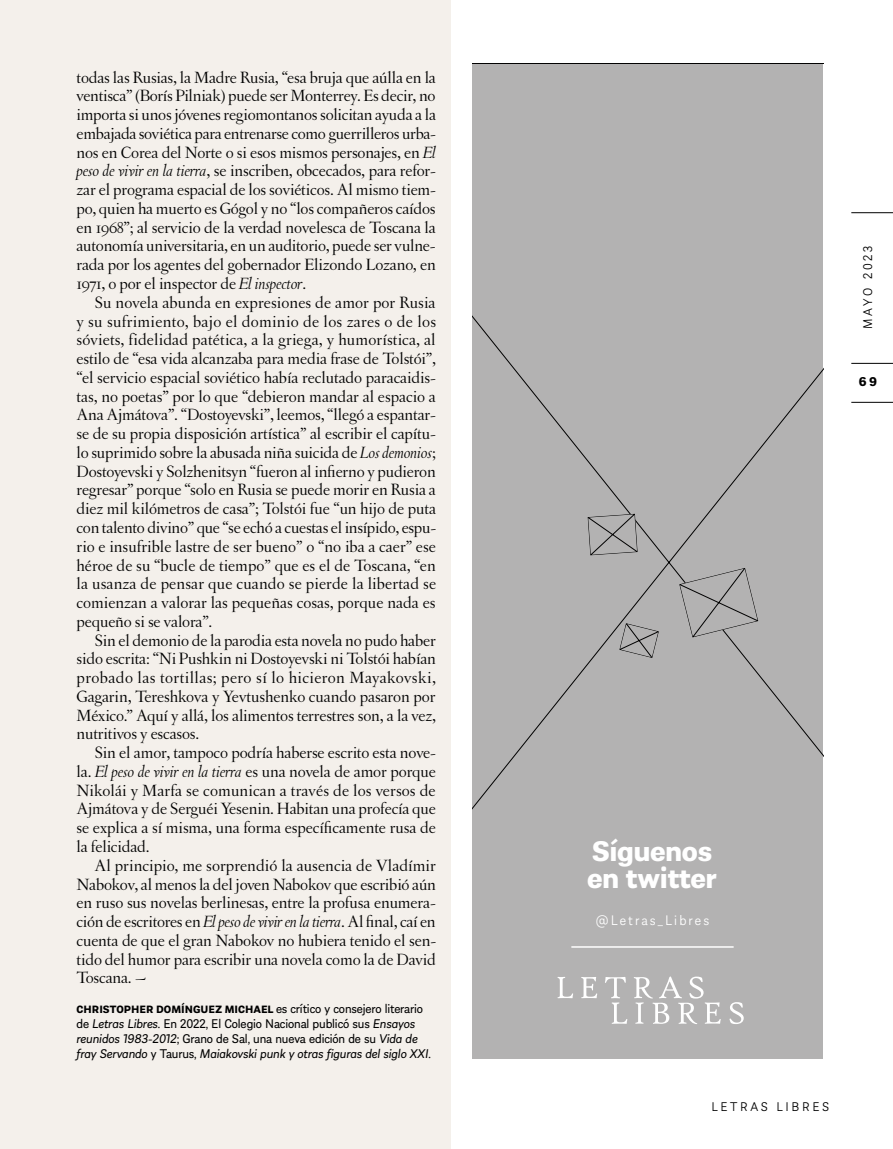
<style>
.page{position:relative;width:893px;height:1149px;background:#fff}
.page>*{position:absolute;margin:0;border:0;box-sizing:border-box;transform-origin:0 0}
.t1{font:700 30px/27px "Almanach";letter-spacing:-.015em;color:#fff}
.t2{font:17.25px/18.8px "Letras Oldstyle";letter-spacing:-.01em;color:#000;text-align:justify}
.t3{font:300 14.85px "Almanach";letter-spacing:.145em;color:#fff}
.t4{font:13.5px/15px "Almanach";letter-spacing:-.01em;color:#000}
.t5{font:300 13.5px "Almanach";letter-spacing:.2em;color:#000}
.t6{font:700 13.5px "Almanach";color:#000}
.s1{font-style:italic}
.s2{font-weight:700;font-size:11.25px}
</style>
<div class="page">
<div style="left:0;top:0;width:451px;height:1148px;background:#f4f0eb"></div>
<hr style="left:851px;top:212px;width:42px;height:1px;background:#000">
<hr style="left:851px;top:402px;width:42px;height:1px;background:#000">
<hr style="left:851px;top:363px;width:42px;height:1px;background:#000">
<div style="left:472px;top:63px;width:351px;height:995px;background:#b3b2b2"></div>
<svg style="left:679px;top:567px;width:79px;height:70px;background:#a8a7a7"></svg>
<svg style="left:619px;top:623px;width:40px;height:34px"></svg>
<svg style="left:588px;top:513px;width:50px;height:42px;background:#a1a0a0"></svg>
<svg style="left:557px;top:976px;width:187px;height:47px;background:#bebdbd"></svg>
<hr style="left:571px;top:945px;width:163px;height:2px;background:#fff">
<p class="t2" style="left:77px;top:68px;width:361px">todas las Rusias, la Madre Rusia, “esa bruja que aúlla en la ventisca” (Borís Pilniak) puede ser Monterrey. Es decir, no importa si unos jóvenes regiomontanos solicitan ayuda a la embajada soviética para entrenarse como guerrilleros urba&shy;nos en Corea del Norte o si esos mismos personajes, en <span class="s1">El peso de vivir en la tierra</span>, se inscriben, obcecados, para refor&shy;zar el programa espacial de los soviéticos. Al mismo tiem&shy;po, quien ha muerto es Gógol y no “los compañeros caídos en 1968”; al servicio de la verdad novelesca de Toscana la autonomía universitaria, en un auditorio, puede ser vulne&shy;rada por los agentes del gobernador Elizondo Lozano, en 1971, o por el inspector de <span class="s1">El inspector</span>.</p>
<p class="t2" style="left:77px;top:293px;width:361px;text-indent:18px">Su novela abunda en expresiones de amor por Rusia y su sufrimiento, bajo el dominio de los zares o de los sóviets, fidelidad patética, a la griega, y humorística, al estilo de “esa vida alcanzaba para media frase de Tolstói”, “el servicio espacial soviético había reclutado paracaidis&shy;tas, no poetas” por lo que “debieron mandar al espacio a Ana Ajmátova”. “Dostoyevski”, leemos, “llegó a espantar&shy;se de su propia disposición artística” al escribir el capítu&shy;lo suprimido sobre la abusada niña suicida de <span class="s1">Los demonios</span>; Dostoyevski y Solzhenitsyn “fueron al infierno y pudieron regresar” porque “solo en Rusia se puede morir en Rusia a diez mil kilómetros de casa”; Tolstói fue “un hijo de puta con talento divino” que “se echó a cuestas el insípido, espu&shy;rio e insufrible lastre de ser bueno” o “no iba a caer” ese héroe de su “bucle de tiempo” que es el de Toscana, “en la usanza de pensar que cuando se pierde la libertad se comienzan a valorar las pequeñas cosas, porque nada es pequeño si se valora”.</p>
<p class="t2" style="left:77px;top:630px;width:361px;text-indent:18px">Sin el demonio de la parodia esta novela no pudo haber sido escrita: “Ni Pushkin ni Dostoyevski ni Tolstói habían probado las tortillas; pero sí lo hicieron Mayakovski, Gagarin, Tereshkova y Yevtushenko cuando pasaron por México.” Aquí y allá, los alimentos terrestres son, a la vez, nutritivos y escasos.</p>
<p class="t2" style="left:77px;top:743px;width:361px;text-indent:18px">Sin el amor, tampoco podría haberse escrito esta nove&shy;la. <span class="s1">El peso de vivir en la tierra</span> es una novela de amor porque Nikolái y Marfa se comunican a través de los versos de Ajmátova y de Serguéi Yesenin. Habitan una profecía que se explica a sí misma, una forma específicamente rusa de la felicidad.</p>
<p class="t2" style="left:77px;top:855px;width:361px;text-indent:18px">Al principio, me sorprendió la ausencia de Vladímir Nabokov, al menos la del joven Nabokov que escribió aún en ruso sus novelas berlinesas, entre la profusa enumera&shy;ción de escritores en <span class="s1">El peso de vivir en la tierra</span>. Al final, caí en cuenta de que el gran Nabokov no hubiera tenido el sen&shy;tido del humor para escribir una novela como la de David Toscana. ~</p>
<p class="t4" style="left:77px;top:1000px;width:356px"><span class="s2">CHRISTOPHER DOMÍNGUEZ MICHAEL</span> es crítico y consejero literario de <span class="s1">Letras Libres</span>. En 2022, El Colegio Nacional publicó sus <span class="s1">Ensayos reunidos 1983-2012</span>; Grano de Sal, una nueva edición de su <span class="s1">Vida de fray Servando</span> y Taurus, <span class="s1">Maiakovski punk y otras figuras del siglo XXI</span>.</p>
<p class="t5" style="left:858px;top:329px;width:84px;rotate:-90deg">MAYO 2023</p>
<p class="t6" style="left:859px;top:371px;width:20px">69</p>
<h1 class="t1" style="left:587px;top:834px;width:131px">Síguenos en twitter</h1>
<p class="t3" style="left:596px;top:909px;width:115px">@Letras_Libres</p>
<p class="t5" style="left:711px;top:1096px;width:119px">LETRAS LIBRES</p>
</div>
